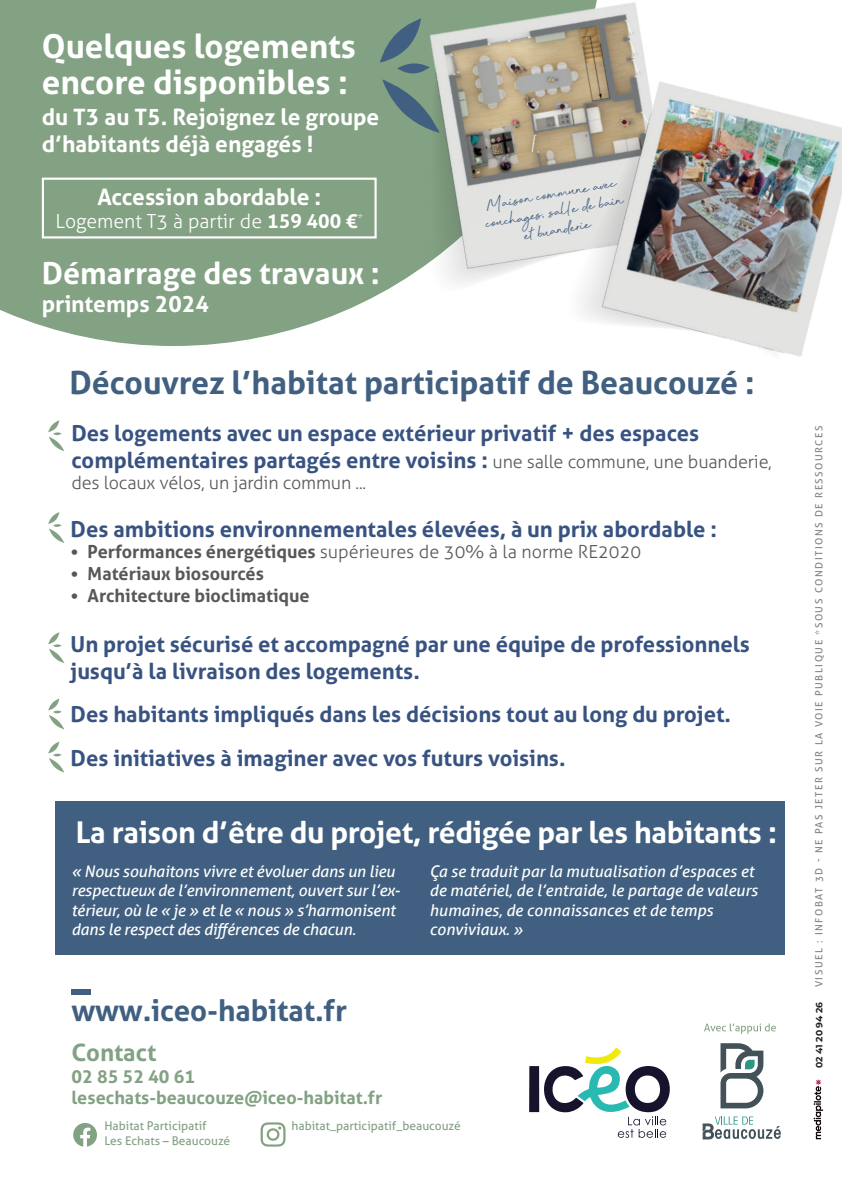
<style>
.page{position:relative;width:842px;height:1191px;background:#fff}
.page>*{position:absolute;margin:0;border:0;box-sizing:border-box;transform-origin:0 0}
.t1{font:700 33.2px/36px "Aller";color:#fff}
.t2{font:700 32px "Aller";color:#416081}
.t3{font:700 30.4px "Aller";color:#fff}
.t4{font:700 30px "Aller";letter-spacing:-.01em;color:#fff}
.t5{font:700 29.6px "Aller";color:#416081}
.t6{font:700 24px "Aller";color:#83a183}
.t7{font:700 22.6px/27.2px "Aller";color:#fff}
.t8{font:700 22px/26.4px "Aller";color:#385381}
.t9{font:21.6px/18px "Beyond Infinity";color:#416081;text-align:center}
.t10{font:300 19.4px "Aller";color:#fff}
.t11{font:300 18px "Aller";letter-spacing:-.01em;color:#57585a}
.t12{font:700 18px "Aller";color:#57585a}
.t13{font:700 18px/21.6px "Aller";color:#83a183}
.t14{font:italic 16px/19.2px "Aller";letter-spacing:-.01em;color:#fff}
.t15{font:12px/14.4px "Aller";color:#83a183}
.t16{font:10px "Aller";letter-spacing:.15em;color:#808285}
.t17{font:700 9.2px "Montserrat";color:#231f20}
.s1{font-weight:700}
.s2{font-weight:300;font-size:18px;color:#57585a}
</style>
<div class="page">
<div style="left:0;top:0;width:320px;height:346px;background:#83a183"></div>
<div style="left:55px;top:801px;width:730px;height:153px;background:#416081"></div>
<img style="left:320px;top:0;width:141px;height:321px">
<div style="left:71px;top:988px;width:20px;height:6px;background:#416081"></div>
<img style="left:461px;top:0;width:381px;height:357px">
<svg style="left:73px;top:1123px;width:24px;height:23px"></svg>
<svg style="left:814px;top:1079px;width:9px;height:60px"></svg>
<div style="left:42px;top:178px;width:335px;height:60px;border:2px solid #fff"></div>
<div style="left:529px;top:1066px;width:10px;height:46px;background:#18132c"></div>
<svg style="left:544px;top:1047px;width:126px;height:90px"></svg>
<svg style="left:704px;top:1023px;width:72px;height:10px"></svg>
<svg style="left:720px;top:1043px;width:43px;height:65px"></svg>
<svg style="left:703px;top:1116px;width:78px;height:23px"></svg>
<svg style="left:380px;top:18px;width:60px;height:115px;background:#759286"></svg>
<svg style="left:48px;top:420px;width:16px;height:31px"></svg>
<svg style="left:48px;top:512px;width:16px;height:31px"></svg>
<svg style="left:48px;top:632px;width:16px;height:31px"></svg>
<svg style="left:48px;top:698px;width:16px;height:31px"></svg>
<svg style="left:48px;top:741px;width:16px;height:31px"></svg>
<svg style="left:261px;top:1122px;width:25px;height:24px"></svg>
<p class="t1" style="left:42px;top:28px;width:316px">Quelques logements encore disponibles :</p>
<p class="t7" style="left:42px;top:103px;width:339px">du T3 au T5. Rejoignez le groupe d’habitants déjà engagés !</p>
<p class="t7" style="left:97px;top:183px;width:225px">Accession abordable :</p>
<p class="t10" style="left:55px;top:209px;width:309px">Logement T3 à partir de <span class="s1">159 400 €</span><sup>*</sup></p>
<p class="t3" style="left:42px;top:254px;width:339px">Démarrage des travaux :</p>
<p class="t7" style="left:42px;top:290px;width:169px">printemps 2024</p>
<p class="t9" style="left:481px;top:198px;width:141px;rotate:-10deg">Maison commune avec couchages, salle de bain et buanderie</p>
<p class="t2" style="left:69px;top:362px;width:686px">Découvrez l’habitat participatif de Beaucouzé :</p>
<p class="t8" style="left:71px;top:420px;width:702px">Des logements avec un espace extérieur privatif + des espaces complémentaires partagés entre voisins : <span class="s2">une salle commune, une buanderie,</span></p>
<p class="t11" style="left:71px;top:472px;width:296px">des locaux vélos, un jardin commun ...</p>
<p class="t8" style="left:71px;top:515px;width:647px">Des ambitions environnementales élevées, à un prix abordable :</p>
<p class="t11" style="left:71px;top:541px;width:572px"><span class="s1">• Performances énergétiques</span> supérieures de 30% à la norme RE2020</p>
<p class="t12" style="left:71px;top:562px;width:195px">• Matériaux biosourcés</p>
<p class="t12" style="left:71px;top:584px;width:240px">• Architecture bioclimatique</p>
<p class="t8" style="left:71px;top:631px;width:681px">Un projet sécurisé et accompagné par une équipe de professionnels jusqu’à la livraison des logements.</p>
<p class="t8" style="left:71px;top:692px;width:662px;line-height:43.4px">Des habitants impliqués dans les décisions tout au long du projet.<br>Des initiatives à imaginer avec vos futurs voisins.</p>
<p class="t4" style="left:76px;top:813px;width:702px">La raison d’être du projet, rédigée par les habitants :</p>
<p class="t14" style="left:71px;top:862px;width:330px">« Nous souhaitons vivre et évoluer dans un lieu respectueux de l’environnement, ouvert sur l’ex&shy;térieur, où le « je » et le « nous » s’harmonisent dans le respect des différences de chacun.</p>
<p class="t14" style="left:429px;top:862px;width:330px">Ça se traduit par la mutualisation d’espaces et de matériel, de l’entraide, le partage de valeurs humaines, de connaissances et de temps conviviaux. »</p>
<p class="t16" style="left:813px;top:987px;width:563px;rotate:-90deg">VISUEL : INFOBAT 3D - NE PAS JETER SUR LA VOIE PUBLIQUE *SOUS CONDITIONS DE RESSOURCES</p>
<p class="t5" style="left:71px;top:992px;width:277px">www.iceo-habitat.fr</p>
<p class="t17" style="left:812px;top:1068px;width:68px;rotate:-90deg">02 41 20 94 26</p>
<p class="t6" style="left:71px;top:1037px;width:86px">Contact</p>
<p class="t13" style="left:71px;top:1065px;width:312px">02 85 52 40 61 lesechats-beaucouze@iceo-habitat.fr</p>
<p class="t15" style="left:104px;top:1118px;width:127px">Habitat Participatif<br>Les Echats – Beaucouzé</p>
<p class="t15" style="left:292px;top:1118px;width:171px">habitat_participatif_beaucouzé</p>
</div>
